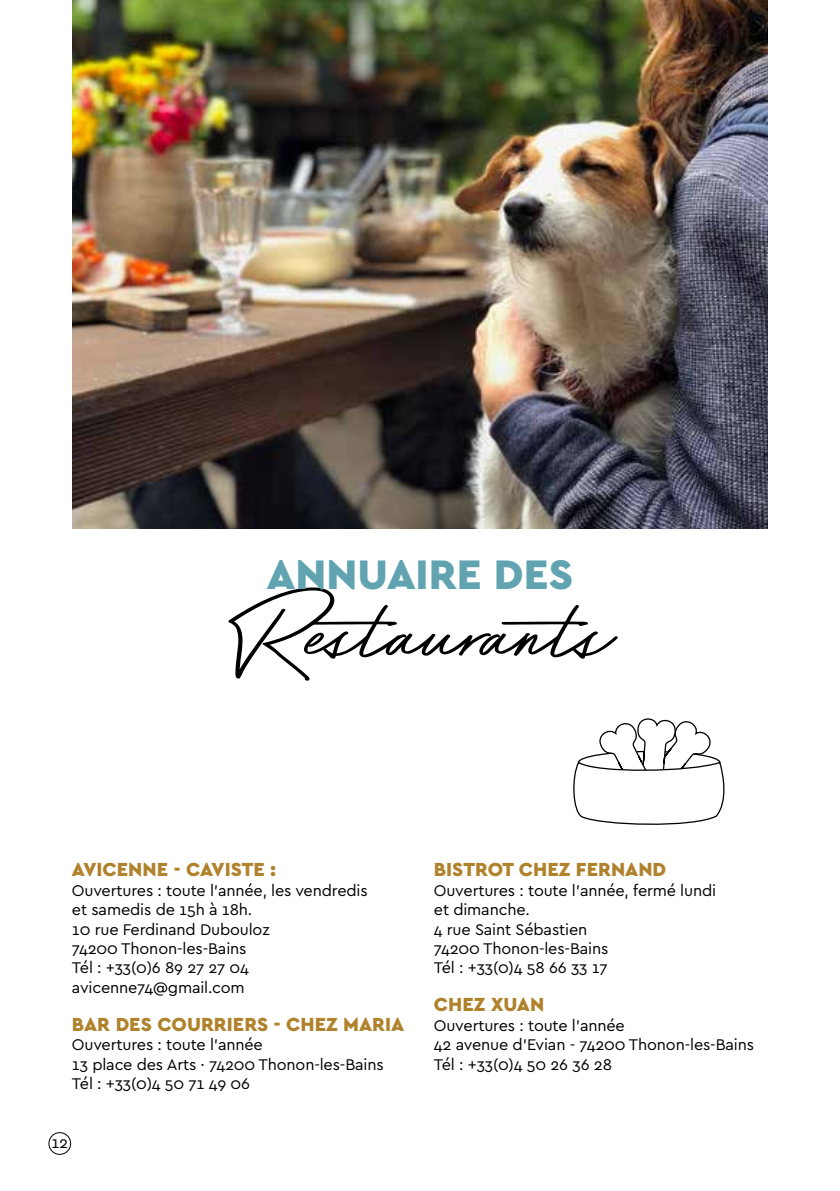
<style>
.page{position:relative;width:840px;height:1191px;background:#fff}
.page>*{position:absolute;margin:0;border:0;box-sizing:border-box;transform-origin:0 0}
.t1{font:113.4px "Bayshore";color:#000}
.t2{font:900 43.2px "Cera Basic";color:#61a3b0}
.t3{font:900 19.8px "Cera Basic";color:#b0822c}
.t4{font:16.2px/19.4px "Cera Basic";letter-spacing:-.01em;color:#000}
</style>
<div class="page">
<div style="left:49px;top:1132px;width:22px;height:22px;border:1px solid #000;border-radius:50%"></div>
<img style="left:72px;top:0;width:695px;height:528px">
<svg style="left:593px;top:477px;width:84px;height:52px;background:#4a4b5e"></svg>
<svg style="left:573px;top:718px;width:152px;height:107px"></svg>
<h2 class="t2" style="left:267px;top:549px;width:307px">ANNUAIRE DES</h2>
<h1 class="t1" style="left:226px;top:549px;width:421px">Restaurants</h1>
<p class="t3" style="left:72px;top:858px;width:59px">AVICENNE</p>
<p class="t3" style="left:174px;top:858px;width:103px">- CAVISTE :</p>
<p class="t4" style="left:72px;top:880px;width:297px">Ouvertures : toute l’année, les vendredis et samedis de 15h à 18h.<br>10 rue Ferdinand Dubouloz<br>74200 Thonon-les-Bains<br>Tél : +33(0)6 89 27 27 04 avicenne74@gmail.com</p>
<p class="t3" style="left:72px;top:1012px;width:57px">BAR DES</p>
<p class="t3" style="left:157px;top:1012px;width:88px">COURRIERS</p>
<p class="t3" style="left:274px;top:1012px;width:84px">- CHEZ MAR</p>
<p class="t3" style="left:385px;top:1012px;width:20px">IA</p>
<p class="t4" style="left:72px;top:1034px;width:313px">Ouvertures : toute l’année<br>13 place des Arts · 74200 Thonon-les-Bains<br>Tél : +33(0)4 50 71 49 06</p>
<p class="t4" style="left:51px;top:1133px;width:18px">12</p>
<p class="t3" style="left:433px;top:858px;width:167px">BISTROT CHEZ FERNAND</p>
<p class="t4" style="left:433px;top:880px;width:283px">Ouvertures : toute l’année, fermé lundi et dimanche.<br>4 rue Saint Sébastien<br>74200 Thonon-les-Bains<br>Tél : +33(0)4 58 66 33 17</p>
<p class="t3" style="left:433px;top:993px;width:97px">CHEZ XUAN</p>
<p class="t4" style="left:433px;top:1015px;width:321px">Ouvertures : toute l’année<br>42 avenue d’Evian - 74200 Thonon-les-Bains<br>Tél : +33(0)4 50 26 36 28</p>
</div>
